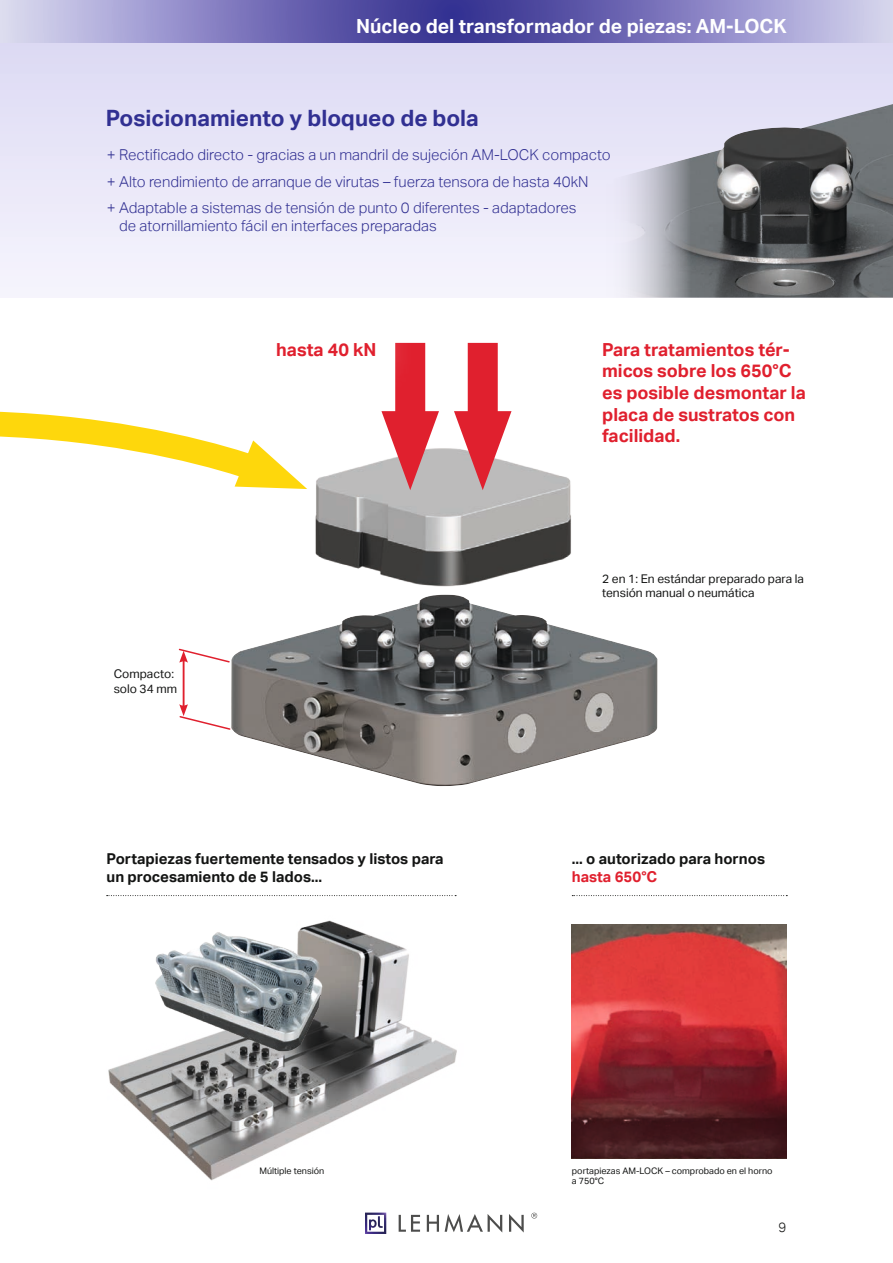
<style>
.page{position:relative;width:893px;height:1263px;background:#fff}
.page>*{position:absolute;margin:0;border:0;box-sizing:border-box;transform-origin:0 0}
.Titel_hellblauer_Bal{font:700 22.5px "Aktiv Grotesk";color:#313092}
.Titel_dunkelblauer_B{font:700 19.5px "Aktiv Grotesk";color:#fff}
.Titel_dunkelblauer_B-2{font:700 18px/21.6px "Aktiv Grotesk";color:#e0202e}
.t1{font:300 15px/18px "Aktiv Grotesk";color:#313092}
.Grundtext{font:700 15px/18px "Aktiv Grotesk Trial";color:#131413}
.t2{font:300 13.5px "Aktiv Grotesk";color:#131413}
.t3{font:12px/14.4px "Aktiv Grotesk";color:#131413}
.t4{font:9px/10.5px "Aktiv Grotesk";color:#131413}
.s1{color:#e0202e}
</style>
<div class="page">
<svg style="left:0;top:43px;width:893px;height:255px"></svg>
<svg style="left:1px;top:0;width:892px;height:43px;background:#827ebf"></svg>
<hr style="left:0;top:0;width:1px;height:43px;background:#ddddef">
<svg style="left:427px;top:1215px;width:12px;height:17px"></svg>
<svg style="left:509px;top:1214px;width:15px;height:18px"></svg>
<svg style="left:445px;top:1214px;width:57px;height:18px"></svg>
<svg style="left:399px;top:1215px;width:21px;height:17px"></svg>
<svg style="left:531px;top:1213px;width:6px;height:5px"></svg>
<img style="left:365px;top:1212px;width:21px;height:22px">
<svg style="left:0;top:411px;width:269px;height:77px"></svg>
<img style="left:231px;top:602px;width:426px;height:184px">
<img style="left:269px;top:448px;width:302px;height:154px">
<img style="left:106px;top:895px;width:351px;height:286px">
<hr style="left:183px;top:659px;width:2px;height:48px;background:#e0202e">
<svg style="left:179px;top:704px;width:53px;height:27px"></svg>
<svg style="left:178px;top:648px;width:52px;height:16px"></svg>
<div style="left:395px;top:343px;width:30px;height:97px;background:#e0202e"></div>
<svg style="left:381px;top:411px;width:58px;height:79px"></svg>
<div style="left:468px;top:343px;width:30px;height:97px;background:#e0202e"></div>
<svg style="left:454px;top:411px;width:57px;height:79px"></svg>
<img style="left:572px;top:925px;width:215px;height:234px">
<img style="left:141px;top:896px;width:204px;height:223px">
<div style="left:560px;top:301px;width:287px;height:185px;background:#fff"></div>
<div style="left:235px;top:300px;width:182px;height:99px;background:#fff"></div>
<svg style="left:107px;top:895px;width:349px;height:1px"></svg>
<svg style="left:572px;top:895px;width:215px;height:1px"></svg>
<img style="left:0;top:51px;width:1px;height:247px">
<img style="left:606px;top:104px;width:287px;height:194px">
<p class="Titel_dunkelblauer_B" style="left:356px;top:15px;width:432px">Núcleo del transformador de piezas: AM-LOCK</p>
<p class="Titel_hellblauer_Bal" style="left:106px;top:105px;width:374px">Posicionamiento y bloqueo de bola</p>
<p class="t1" style="left:107px;top:146px;width:505px">+ Rectificado directo - gracias a un mandril de sujeción AM-LOCK compacto</p>
<p class="t1" style="left:107px;top:172px;width:483px">+ Alto rendimiento de arranque de virutas – fuerza tensora de hasta 40kN</p>
<p class="t1" style="left:119px;top:199px;width:459px;text-indent:-12px">+ Adaptable a sistemas de tensión de punto 0 diferentes - adaptadores de atornillamiento fácil en interfaces preparadas</p>
<p class="Titel_dunkelblauer_B-2" style="left:276px;top:339px;width:102px">hasta 40 kN</p>
<p class="t3" style="left:114px;top:667px;width:62px">Compacto:</p>
<p class="t3" style="left:114px;top:681px;width:65px">solo 34 mm</p>
<p class="Titel_dunkelblauer_B-2" style="left:602px;top:339px;width:205px">Para tratamientos tér&shy;micos sobre los 650°C es posible desmontar la placa de sustratos con facilidad.</p>
<p class="t3" style="left:602px;top:571px;width:203px">2 en 1: En estándar preparado para la tensión manual o neumática</p>
<p class="Grundtext" style="left:107px;top:850px;width:339px">Portapiezas fuertemente tensados y listos para un procesamiento de 5 lados...</p>
<p class="Grundtext" style="left:572px;top:850px;width:195px">... o autorizado para hornos <span class="s1">hasta 650°C</span></p>
<p class="t4" style="left:259px;top:1165px;width:66px">Múltiple tensión</p>
<p class="t4" style="left:572px;top:1165px;width:202px">portapiezas AM-LOCK – comprobado en el horno a 750°C</p>
<p class="t2" style="left:778px;top:1219px;width:9px">9</p>
</div>
